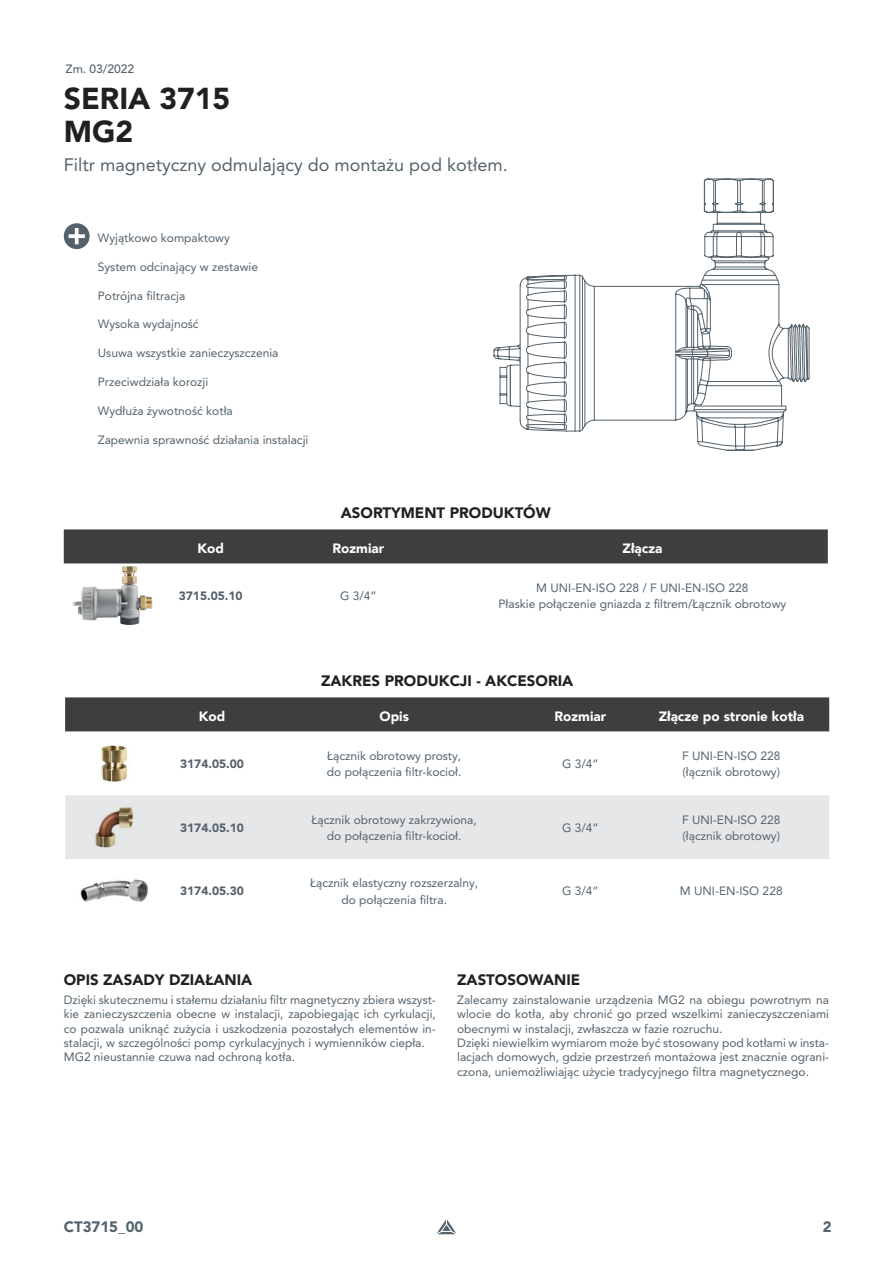
<style>
.page{position:relative;width:893px;height:1263px;background:#fff}
.page>*{position:absolute;margin:0;border:0;box-sizing:border-box;transform-origin:0 0}
.t1{font:900 30px "Avenir LT Pro";color:#231f20}
.t2{font:18px "Avenir LT Pro";color:#55636c}
.t3{font:900 15px "Avenir LT Pro";color:#231f20}
.t4{font:900 15px "Avenir LT Pro";color:#54626c}
.t5{font:900 13.5px "Avenir";color:#fff}
.t6{font:12px/14.4px "Avenir LT Pro";color:#54626c;text-align:justify}
.t7{font:900 12px "Avenir LT Pro";color:#54626c}
.t8{font:500 12px "Avenir LT Pro";color:#54626c}
</style>
<div class="page">
<svg style="left:437px;top:1219px;width:19px;height:15px"></svg>
<div style="left:64px;top:529px;width:764px;height:34px;background:#3e3e3f"></div>
<img style="left:73px;top:563px;width:80px;height:62px">
<div style="left:65px;top:697px;width:764px;height:34px;background:#3e3e3f"></div>
<div style="left:65px;top:795px;width:764px;height:64px;background:#e6e7e9"></div>
<img style="left:101px;top:745px;width:27px;height:36px">
<img style="left:88px;top:807px;width:52px;height:40px">
<img style="left:80px;top:879px;width:68px;height:23px">
<div style="left:64px;top:223px;width:26px;height:26px;background:#54626c;border-radius:50%"></div>
<svg style="left:69px;top:228px;width:16px;height:16px"></svg>
<svg style="left:703px;top:178px;width:107px;height:201px"></svg>
<svg style="left:493px;top:274px;width:316px;height:177px"></svg>
<svg style="left:499px;top:257px;width:216px;height:175px"></svg>
<p class="t8" style="left:66px;top:62px;width:70px">Zm. 03/2022</p>
<p class="t1" style="left:64px;top:80px;width:168px">SERIA 3715</p>
<p class="t1" style="left:64px;top:113px;width:71px">MG2</p>
<p class="t2" style="left:64px;top:154px;width:445px">Filtr magnetyczny odmulający do montażu pod kotłem.</p>
<p class="t6" style="left:98px;top:230px;width:134px">Wyjątkowo kompaktowy</p>
<p class="t6" style="left:98px;top:259px;width:162px">System odcinający w zestawie</p>
<p class="t6" style="left:98px;top:288px;width:89px">Potrójna filtracja</p>
<p class="t6" style="left:98px;top:317px;width:102px">Wysoka wydajność</p>
<p class="t6" style="left:98px;top:346px;width:182px">Usuwa wszystkie zanieczyszczenia</p>
<p class="t6" style="left:98px;top:374px;width:112px">Przeciwdziała korozji</p>
<p class="t6" style="left:98px;top:403px;width:136px">Wydłuża żywotność kotła</p>
<p class="t6" style="left:98px;top:432px;width:212px">Zapewnia sprawność działania instalacji</p>
<p class="t3" style="left:341px;top:504px;width:211px">ASORTYMENT PRODUKTÓW</p>
<p class="t5" style="left:197px;top:537px;width:28px">Kod</p>
<p class="t5" style="left:332px;top:537px;width:53px">Rozmiar</p>
<p class="t5" style="left:623px;top:537px;width:41px">Złącza</p>
<p class="t7" style="left:179px;top:588px;width:65px">3715.05.10</p>
<p class="t6" style="left:340px;top:588px;width:38px">G 3/4”</p>
<p class="t6" style="left:536px;top:580px;width:214px">M UNI-EN-ISO 228 / F UNI-EN-ISO 228</p>
<p class="t6" style="left:498px;top:597px;width:289px">Płaskie połączenie gniazda z filtrem/Łącznik obrotowy</p>
<p class="t3" style="left:321px;top:672px;width:254px">ZAKRES PRODUKCJI - AKCESORIA</p>
<p class="t5" style="left:199px;top:705px;width:28px">Kod</p>
<p class="t5" style="left:379px;top:705px;width:31px">Opis</p>
<p class="t5" style="left:555px;top:705px;width:53px">Rozmiar</p>
<p class="t5" style="left:659px;top:705px;width:147px">Złącze po stronie kotła</p>
<p class="t7" style="left:180px;top:756px;width:65px">3174.05.00</p>
<p class="t6" style="left:327px;top:748px;width:136px">Łącznik obrotowy prosty,</p>
<p class="t6" style="left:327px;top:764px;width:136px">do połączenia filtr-kocioł.</p>
<p class="t6" style="left:682px;top:748px;width:100px">F UNI-EN-ISO 228</p>
<p class="t6" style="left:683px;top:764px;width:99px">(łącznik obrotowy)</p>
<p class="t6" style="left:562px;top:756px;width:38px">G 3/4”</p>
<p class="t7" style="left:180px;top:820px;width:65px">3174.05.10</p>
<p class="t7" style="left:180px;top:884px;width:65px">3174.05.30</p>
<p class="t6" style="left:312px;top:812px;width:167px">Łącznik obrotowy zakrzywiona,</p>
<p class="t6" style="left:327px;top:828px;width:136px">do połączenia filtr-kocioł.</p>
<p class="t6" style="left:310px;top:876px;width:170px">Łącznik elastyczny rozszerzalny,</p>
<p class="t6" style="left:341px;top:892px;width:107px">do połączenia filtra.</p>
<p class="t6" style="left:562px;top:820px;width:38px">G 3/4”</p>
<p class="t6" style="left:682px;top:812px;width:100px">F UNI-EN-ISO 228</p>
<p class="t6" style="left:683px;top:828px;width:99px">(łącznik obrotowy)</p>
<p class="t6" style="left:562px;top:884px;width:38px">G 3/4”</p>
<p class="t6" style="left:680px;top:884px;width:104px">M UNI-EN-ISO 228</p>
<p class="t3" style="left:64px;top:971px;width:190px">OPIS ZASADY DZIAŁANIA</p>
<p class="t6" style="left:64px;top:992px;width:374px">Dzięki skutecznemu i stałemu działaniu filtr magnetyczny zbiera wszyst&shy;kie zanieczyszczenia obecne w instalacji, zapobiegając ich cyrkulacji, co pozwala uniknąć zużycia i uszkodzenia pozostałych elementów in&shy;stalacji, w szczególności pomp cyrkulacyjnych i wymienników ciepła.</p>
<p class="t6" style="left:64px;top:1050px;width:233px">MG2 nieustannie czuwa nad ochroną kotła.</p>
<p class="t3" style="left:457px;top:971px;width:125px">ZASTOSOWANIE</p>
<p class="t6" style="left:457px;top:992px;width:374px;text-align:left">Zalecamy zainstalowanie urządzenia MG2 na obiegu powrotnym na wlocie do kotła, aby chronić go przed wszelkimi zanieczyszczeniami obecnymi w instalacji, zwłaszcza w fazie rozruchu.<br>Dzięki niewielkim wymiarom może być stosowany pod kotłami w insta&shy;lacjach domowych, gdzie przestrzeń montażowa jest znacznie ograni&shy;czona, uniemożliwiając użycie tradycyjnego filtra magnetycznego.</p>
<p class="t4" style="left:64px;top:1218px;width:81px">CT3715_00</p>
<p class="t4" style="left:823px;top:1218px;width:10px">2</p>
</div>
